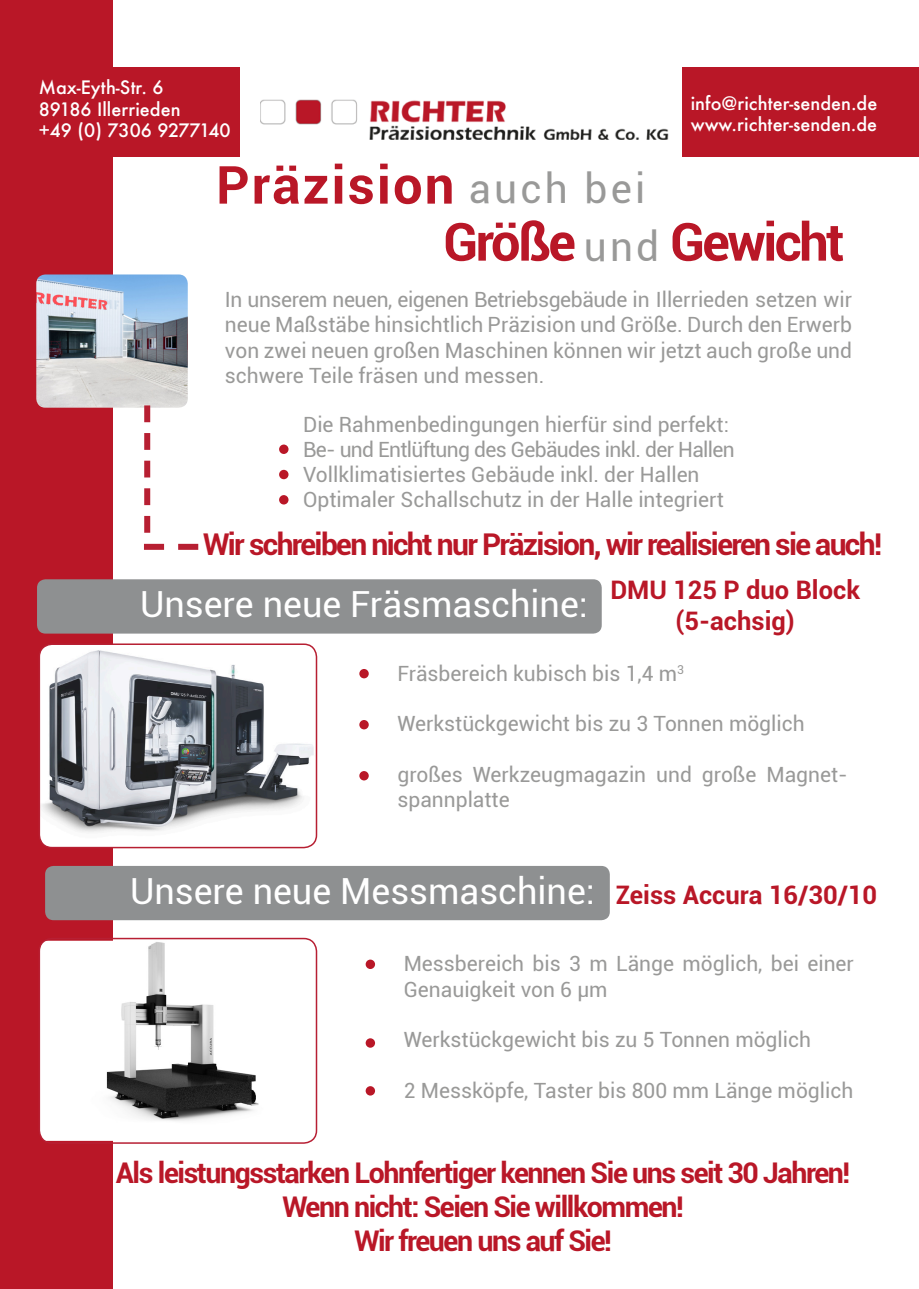
<style>
.page{position:relative;width:919px;height:1289px;background:#fff}
.page>*{position:absolute;margin:0;border:0;box-sizing:border-box;transform-origin:0 0}
.t1{font:700 52.5px "Roboto";letter-spacing:-.05em;color:#b91727}
.t2{font:700 52.5px "Roboto";letter-spacing:.04em;color:#b91727}
.t3{font:40.5px "Roboto";letter-spacing:.08em;color:#999998}
.t4{font:36px "Roboto";color:#fff}
.t5{font:700 30px "Roboto";letter-spacing:-.055em;color:#b91727}
.t6{font:700 28.5px/34.2px "Roboto";letter-spacing:-.05em;color:#b91727;text-align:center}
.t7{font:700 25.5px "Roboto";color:#b91727}
.t8{font:21px/25.2px "Roboto";color:#999998}
.t9{font:500 18px "Futura";color:#fff}
.s1{font-weight:400;font-size:40.5px;color:#999998}
</style>
<div class="page">
<div style="left:0;top:0;width:112px;height:1288px;background:#b91727"></div>
<img style="left:239px;top:67px;width:450px;height:90px">
<div style="left:682px;top:67px;width:236px;height:89px;background:#b91727"></div>
<div style="left:0;top:67px;width:239px;height:89px;background:#b91727"></div>
<img style="left:36px;top:274px;width:152px;height:133px">
<svg style="left:144px;top:405px;width:6px;height:127px"></svg>
<svg style="left:144px;top:544px;width:54px;height:6px"></svg>
<div style="left:37px;top:579px;width:564px;height:54px;background:#8e9091;border-radius:9px"></div>
<img style="left:42px;top:644px;width:274px;height:203px">
<div style="left:39px;top:643px;width:278px;height:205px;border:2px solid #b71f32;border-radius:13px"></div>
<div style="left:359px;top:669px;width:10px;height:9px;background:#b91727;border-radius:50%"></div>
<div style="left:359px;top:720px;width:10px;height:9px;background:#b91727;border-radius:50%"></div>
<div style="left:359px;top:771px;width:10px;height:9px;background:#b91727;border-radius:50%"></div>
<div style="left:45px;top:865px;width:564px;height:55px;background:#8e9091;border-radius:9px"></div>
<img style="left:40px;top:940px;width:219px;height:200px">
<div style="left:39px;top:937px;width:278px;height:206px;border:2px solid #b71f33;border-radius:13px"></div>
<svg style="left:365px;top:959px;width:10px;height:10px"></svg>
<div style="left:365px;top:1038px;width:10px;height:9px;background:#b91727;border-radius:50%"></div>
<div style="left:365px;top:1086px;width:10px;height:9px;background:#b91727;border-radius:50%"></div>
<div style="left:279px;top:444px;width:9px;height:10px;background:#b91727;border-radius:50%"></div>
<div style="left:279px;top:470px;width:9px;height:9px;background:#b91727;border-radius:50%"></div>
<div style="left:279px;top:495px;width:9px;height:9px;background:#b91727;border-radius:50%"></div>
<p class="t9" style="left:39px;top:75px;width:126px">Max-Eyth-Str. 6</p>
<p class="t9" style="left:39px;top:96px;width:143px">89186 Illerrieden</p>
<p class="t9" style="left:39px;top:118px;width:193px">+49 (0) 7306 9277140</p>
<p class="t9" style="left:690px;top:91px;width:188px">info@richter-senden.de</p>
<p class="t9" style="left:690px;top:112px;width:188px">www.richter-senden.de</p>
<p class="t2" style="left:216px;top:148px;width:240px">Präzision</p>
<p class="t3" style="left:468px;top:160px;width:178px">auch bei</p>
<p class="t1" style="left:443px;top:205px;width:402px">Größe <span class="s1">und</span> Gewicht</p>
<p class="t8" style="left:225px;top:286px;width:628px;text-align:justify">In unserem neuen, eigenen Betriebsgebäude in Illerrieden setzen wir neue Maßstäbe hinsichtlich Präzision und Größe. Durch den Erwerb von zwei neuen großen Maschinen können wir jetzt auch große und schwere Teile fräsen und messen.</p>
<p class="t8" style="left:303px;top:411px;width:427px">Die Rahmenbedingungen hierfür sind perfekt:</p>
<p class="t8" style="left:303px;top:436px;width:433px">Be- und Entlüftung des Gebäudes inkl. der Hallen<br>Vollklimatisiertes Gebäude inkl. der Hallen</p>
<p class="t8" style="left:303px;top:486px;width:422px">Optimaler Schallschutz in der Halle integriert</p>
<p class="t5" style="left:203px;top:523px;width:680px">Wir schreiben nicht nur Präzision, wir realisieren sie auch!</p>
<p class="t4" style="left:140px;top:579px;width:449px">Unsere neue Fräsmaschine:</p>
<p class="t7" style="left:610px;top:572px;width:251px">DMU 125 P duo Block</p>
<p class="t7" style="left:675px;top:602px;width:121px">(5-achsig)</p>
<p class="t8" style="left:397px;top:660px;width:288px">Fräsbereich kubisch bis 1,4 m<sup>3</sup></p>
<p class="t8" style="left:397px;top:710px;width:409px">Werkstückgewicht bis zu 3 Tonnen möglich</p>
<p class="t8" style="left:397px;top:760px;width:452px">großes Werkzeugmagazin und große Magnet&shy;spannplatte</p>
<p class="t4" style="left:130px;top:865px;width:466px">Unsere neue Messmaschine:</p>
<p class="t7" style="left:615px;top:876px;width:263px">Zeiss Accura 16/30/10</p>
<p class="t8" style="left:403px;top:950px;width:451px">Messbereich bis 3 m Länge möglich, bei einer<br>Genauigkeit von 6 µm</p>
<p class="t8" style="left:403px;top:1026px;width:409px">Werkstückgewicht bis zu 5 Tonnen möglich</p>
<p class="t8" style="left:403px;top:1076px;width:451px">2 Messköpfe, Taster bis 800 mm Länge möglich</p>
<p class="t6" style="left:116px;top:1154px;width:735px">Als leistungsstarken Lohnfertiger kennen Sie uns seit 30 Jahren!<br>Wenn nicht: Seien Sie willkommen!</p>
<p class="t6" style="left:354px;top:1222px;width:259px">Wir freuen uns auf Sie!</p>
</div>
